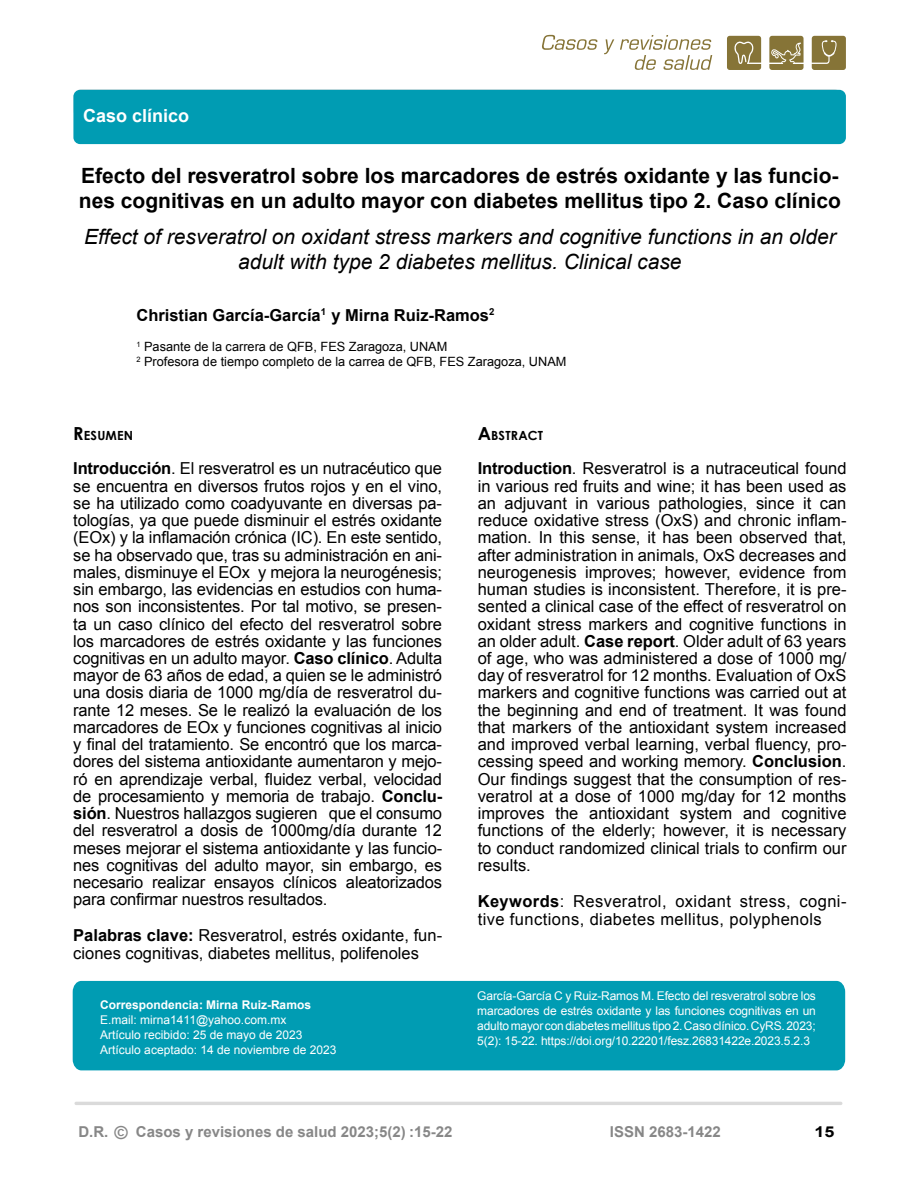
<style>
.page{position:relative;width:918px;height:1188px;background:#fff}
.page>*{position:absolute;margin:0;border:0;box-sizing:border-box;transform-origin:0 0}
.t1{font:700 21px/25.2px "Arial";color:#000}
.t2{font:italic 21px/25.2px "Arial";color:#000;text-align:center}
.t3{font:700 18px "Arial";color:#fff}
.t4{font:700 18px "Arial";color:#878787}
.t5{font:16.5px/17.2px "Arial";color:#000;text-align:justify}
.t6{font:16.5px/18px "Arial";letter-spacing:.025em;color:#000}
.t7{font:700 16.5px "Arial";color:#000}
.t8{font:700 15px "Arial";color:#878787}
.t9{font:700 15px "Arial";color:#000;scale:1.2 1}
.t10{font:12.75px/15.3px "Arial";color:#000}
.t11{font:700 12.6px "Century Gothic";letter-spacing:.015em;color:#000}
.t12{font:12px/15px "Arial";color:#fff}
.t13{font:700 12px "Arial";color:#fff}
.s1{font-size:18px}
.s2{font-weight:700}
</style>
<div class="page">
<div style="left:73px;top:89px;width:769px;height:30px;background:#bad6da;border-radius:9px"></div>
<div style="left:73px;top:90px;width:773px;height:54px;background:#009cb3;border-radius:7px"></div>
<svg style="left:542px;top:35px;width:56px;height:15px"></svg>
<svg style="left:604px;top:39px;width:10px;height:15px"></svg>
<svg style="left:620px;top:35px;width:92px;height:35px"></svg>
<svg style="left:812px;top:36px;width:34px;height:34px"></svg>
<svg style="left:769px;top:36px;width:35px;height:34px"></svg>
<svg style="left:727px;top:36px;width:34px;height:34px"></svg>
<div style="left:73px;top:981px;width:772px;height:89px;background:#009cb3"></div>
<hr style="left:74px;top:1102px;width:768px;height:3px;background:#dadada;border-radius:2px">
<p class="t3" style="left:83px;top:104px;width:108px">Caso clínico</p>
<p class="t1" style="left:79px;top:164px;width:764px">Efecto del resveratrol sobre los marcadores de estrés oxidante y las funcio&shy;nes cognitivas en un adulto mayor con diabetes mellitus tipo 2. Caso clínico</p>
<p class="t2" style="left:84px;top:224px;width:753px">Effect of resveratrol on oxidant stress markers and cognitive functions in an older adult with type 2 diabetes mellitus. Clinical case</p>
<p class="t7" style="left:136px;top:304px;width:360px">Christian García-García<sup>1</sup> y Mirna Ruiz-Ramos<sup>2</sup></p>
<p class="t10" style="left:136px;top:339px;width:432px"><sup>1</sup> Pasante de la carrera de QFB, FES Zaragoza, UNAM<br><sup>2</sup> Profesora de tiempo completo de la carrea de QFB, FES Zaragoza, UNAM</p>
<p class="t11" style="left:73px;top:427px;width:61px"><span class="s1">R</span>ESUMEN</p>
<p class="t5" style="left:73px;top:460px;width:370px"><span class="s2">Introducción</span>. El resveratrol es un nutracéutico que se encuentra en diversos frutos rojos y en el vino, se ha utilizado como coadyuvante en diversas pa&shy;tologías, ya que puede disminuir el estrés oxidante (EOx) y la inflamación crónica (IC). En este sentido, se ha observado que, tras su administración en ani&shy;males, disminuye el EOx y mejora la neurogénesis; sin embargo, las evidencias en estudios con huma&shy;nos son inconsistentes. Por tal motivo, se presen&shy;ta un caso clínico del efecto del resveratrol sobre los marcadores de estrés oxidante y las funciones cognitivas en un adulto mayor. <span class="s2">Caso clínico</span>. Adulta mayor de 63 años de edad, a quien se le administró una dosis diaria de 1000 mg/día de resveratrol du&shy;rante 12 meses. Se le realizó la evaluación de los marcadores de EOx y funciones cognitivas al inicio y final del tratamiento. Se encontró que los marca&shy;dores del sistema antioxidante aumentaron y mejo&shy;ró en aprendizaje verbal, fluidez verbal, velocidad de procesamiento y memoria de trabajo. <span class="s2">Conclu&shy;sión</span>. Nuestros hallazgos sugieren que el consumo del resveratrol a dosis de 1000mg/día durante 12 meses mejorar el sistema antioxidante y las funcio&shy;nes cognitivas del adulto mayor, sin embargo, es necesario realizar ensayos clínicos aleatorizados para confirmar nuestros resultados.</p>
<p class="t5" style="left:73px;top:926px;width:370px;line-height:18px"><span class="s2">Palabras clave:</span> Resveratrol, estrés oxidante, fun&shy;ciones cognitivas, diabetes mellitus, polifenoles</p>
<p class="t13" style="left:100px;top:997px;width:212px">Correspondencia: Mirna Ruiz-Ramos</p>
<p class="t12" style="left:100px;top:1012px;width:238px">E.mail: mirna1411@yahoo.com.mx<br>Artículo recibido: 25 de mayo de 2023<br>Artículo aceptado: 14 de noviembre de 2023</p>
<p class="t11" style="left:478px;top:427px;width:67px"><span class="s1">A</span>BSTRACT</p>
<p class="t5" style="left:478px;top:460px;width:370px"><span class="s2">Introduction</span>. Resveratrol is a nutraceutical found in various red fruits and wine; it has been used as an adjuvant in various pathologies, since it can reduce oxidative stress (OxS) and chronic inflam&shy;mation. In this sense, it has been observed that, after administration in animals, OxS decreases and neurogenesis improves; however, evidence from human studies is inconsistent. Therefore, it is pre&shy;sented a clinical case of the effect of resveratrol on oxidant stress markers and cognitive functions in an older adult. <span class="s2">Case report</span>. Older adult of 63 years of age, who was administered a dose of 1000 mg/ day of resveratrol for 12 months. Evaluation of OxS markers and cognitive functions was carried out at the beginning and end of treatment. It was found that markers of the antioxidant system increased and improved verbal learning, verbal fluency, pro&shy;cessing speed and working memory. <span class="s2">Conclusion</span>.<br>Our findings suggest that the consumption of res&shy;veratrol at a dose of 1000 mg/day for 12 months improves the antioxidant system and cognitive functions of the elderly; however, it is necessary to conduct randomized clinical trials to confirm our results.</p>
<p class="t6" style="left:478px;top:892px;width:370px"><span class="s2">Keywords</span>: Resveratrol, oxidant stress, cogni&shy;tive functions, diabetes mellitus, polyphenols</p>
<p class="t12" style="left:477px;top:989px;width:340px;text-align:justify">García-García C y Ruiz-Ramos M. Efecto del resveratrol sobre los marcadores de estrés oxidante y las funciones cognitivas en un adulto mayor con diabetes mellitus tipo 2. Caso clínico. CyRS. 2023; 5(2): 15-22. https://doi.org/10.22201/fesz.26831422e.2023.5.2.3</p>
<p class="t4" style="left:115px;top:1121px;width:15px">©</p>
<p class="t8" style="left:136px;top:1122px;width:318px">Casos y revisiones de salud 2023;5(2) :15-22</p>
<p class="t9" style="left:814px;top:1122px;width:18px">15</p>
<p class="t8" style="left:78px;top:1122px;width:31px">D.R.</p>
<p class="t8" style="left:610px;top:1122px;width:112px">ISSN 2683-1422</p>
</div>
